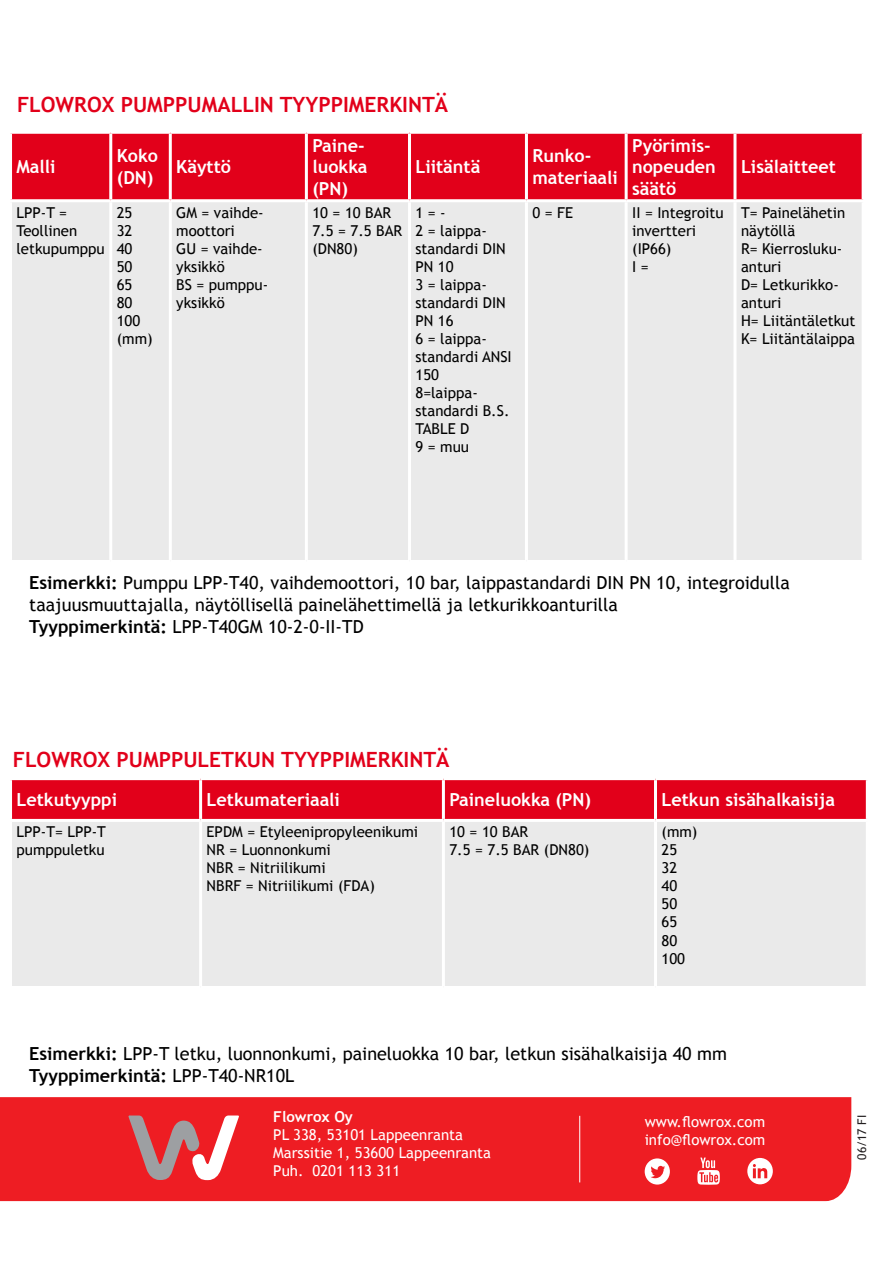
<style>
.page{position:relative;width:893px;height:1263px;background:#fff}
.page>*{position:absolute;margin:0;border:0;box-sizing:border-box;transform-origin:0 0}
.t1{font:700 21px "Trebuchet MS";color:#e2001a}
.t2{font:18px/21.6px "Trebuchet MS";color:#000}
.t3{font:700 18px/21.6px "Trebuchet MS";color:#fff}
.t4{font:700 18px "Trebuchet MS";color:#000}
.t5{font:15px/18px "Trebuchet MS";color:#000}
.t6{font:15px "Trebuchet MS";color:#fff}
.t7{font:700 15px "Trebuchet MS";color:#fff}
.t8{font:12px "Trebuchet MS";color:#231f20}
.s1{font-weight:700}
.s2{font-weight:400}
</style>
<div class="page">
<div style="left:0;top:1097px;width:851px;height:104px;background:#ee1d23"></div>
<svg style="left:128px;top:1115px;width:111px;height:65px"></svg>
<hr style="left:579px;top:1116px;width:1px;height:66px;background:#fff">
<svg style="left:645px;top:1158px;width:25px;height:26px"></svg>
<svg style="left:747px;top:1158px;width:26px;height:26px"></svg>
<svg style="left:753px;top:1164px;width:14px;height:14px"></svg>
<svg style="left:697px;top:1157px;width:23px;height:28px"></svg>
<div style="left:12px;top:134px;width:850px;height:65px;background:#e2001a"></div>
<div style="left:12px;top:202px;width:850px;height:358px;background:#eaeaea"></div>
<hr style="left:109px;top:134px;width:3px;height:65px;background:#fff">
<hr style="left:109px;top:202px;width:3px;height:358px;background:#fff">
<hr style="left:169px;top:134px;width:3px;height:65px;background:#fff">
<hr style="left:169px;top:202px;width:3px;height:358px;background:#fff">
<hr style="left:305px;top:134px;width:3px;height:65px;background:#fff">
<hr style="left:305px;top:202px;width:3px;height:358px;background:#fff">
<hr style="left:408px;top:134px;width:3px;height:65px;background:#fff">
<hr style="left:408px;top:202px;width:3px;height:358px;background:#fff">
<hr style="left:525px;top:134px;width:3px;height:65px;background:#fff">
<hr style="left:525px;top:202px;width:3px;height:358px;background:#fff">
<hr style="left:625px;top:134px;width:3px;height:65px;background:#fff">
<hr style="left:625px;top:202px;width:3px;height:358px;background:#fff">
<hr style="left:733px;top:134px;width:3px;height:65px;background:#fff">
<hr style="left:733px;top:202px;width:3px;height:358px;background:#fff">
<div style="left:12px;top:780px;width:854px;height:39px;background:#e2001a"></div>
<div style="left:12px;top:822px;width:854px;height:164px;background:#eaeaea"></div>
<hr style="left:199px;top:780px;width:3px;height:39px;background:#fff">
<hr style="left:199px;top:822px;width:3px;height:164px;background:#fff">
<hr style="left:442px;top:780px;width:3px;height:39px;background:#fff">
<hr style="left:442px;top:822px;width:3px;height:164px;background:#fff">
<hr style="left:654px;top:780px;width:3px;height:39px;background:#fff">
<hr style="left:654px;top:822px;width:3px;height:164px;background:#fff">
<p class="t1" style="left:17px;top:92px;width:433px">FLOWROX PUMPPUMALLIN TYYPPIMERKINTÄ</p>
<p class="t3" style="left:17px;top:156px;width:40px">Malli</p>
<p class="t3" style="left:117px;top:145px;width:43px">Koko (DN)</p>
<p class="t3" style="left:176px;top:156px;width:56px">Käyttö</p>
<p class="t5" style="left:17px;top:203px;width:90px">LPP-T =<br>Teollinen letkupumppu</p>
<p class="t5" style="left:117px;top:203px;width:17px">25</p>
<p class="t5" style="left:117px;top:221px;width:17px">32</p>
<p class="t5" style="left:117px;top:239px;width:17px">40</p>
<p class="t5" style="left:117px;top:257px;width:17px">50</p>
<p class="t5" style="left:117px;top:275px;width:17px">65</p>
<p class="t5" style="left:117px;top:293px;width:17px">80</p>
<p class="t5" style="left:117px;top:311px;width:25px">100</p>
<p class="t5" style="left:117px;top:329px;width:37px">(mm)</p>
<p class="t5" style="left:176px;top:203px;width:89px">GM = vaihde&shy;moottori</p>
<p class="t5" style="left:176px;top:239px;width:88px">GU = vaihde&shy;yksikkö</p>
<p class="t5" style="left:176px;top:275px;width:93px">BS = pumppu&shy;yksikkö</p>
<p class="t3" style="left:312px;top:134px;width:54px">Paine-</p>
<p class="t3" style="left:312px;top:156px;width:56px">luokka</p>
<p class="t3" style="left:312px;top:178px;width:37px">(PN)</p>
<p class="t5" style="left:312px;top:203px;width:80px">10 = 10 BAR</p>
<p class="t5" style="left:312px;top:221px;width:91px">7.5 = 7.5 BAR</p>
<p class="t5" style="left:312px;top:239px;width:47px">(DN80)</p>
<p class="t3" style="left:415px;top:156px;width:66px">Liitäntä</p>
<p class="t5" style="left:415px;top:203px;width:32px">1 = -</p>
<p class="t5" style="left:415px;top:221px;width:92px">2 = laippa&shy;standardi DIN<br>PN 10</p>
<p class="t5" style="left:415px;top:275px;width:92px">3 = laippa&shy;standardi DIN<br>PN 16</p>
<p class="t5" style="left:415px;top:329px;width:98px">6 = laippa&shy;standardi ANSI<br>150</p>
<p class="t5" style="left:415px;top:383px;width:96px">8=laippa&shy;standardi B.S.<br>TABLE D</p>
<p class="t5" style="left:415px;top:437px;width:55px">9 = muu</p>
<p class="t3" style="left:532px;top:145px;width:60px">Runko-</p>
<p class="t3" style="left:532px;top:167px;width:87px">materiaali</p>
<p class="t3" style="left:632px;top:134px;width:85px">Pyörimis&shy;nopeuden säätö</p>
<p class="t5" style="left:532px;top:203px;width:42px">0 = FE</p>
<p class="t5" style="left:632px;top:203px;width:93px">II = Integroitu invertteri (IP66)</p>
<p class="t5" style="left:632px;top:257px;width:18px">I =</p>
<p class="t3" style="left:741px;top:156px;width:97px">Lisälaitteet</p>
<p class="t5" style="left:741px;top:203px;width:106px">T= Painelähetin näytöllä</p>
<p class="t5" style="left:741px;top:239px;width:103px">R= Kierrosluku-</p>
<p class="t5" style="left:741px;top:257px;width:42px">anturi</p>
<p class="t5" style="left:741px;top:275px;width:99px">D= Letkurikko-</p>
<p class="t5" style="left:741px;top:293px;width:42px">anturi</p>
<p class="t5" style="left:741px;top:311px;width:116px">H= Liitäntäletkut</p>
<p class="t5" style="left:741px;top:329px;width:116px">K= Liitäntälaippa</p>
<p class="t2" style="left:29px;top:572px;width:762px"><span class="s1">Esimerkki:</span> Pumppu LPP-T40, vaihdemoottori, 10 bar, laippastandardi DIN PN 10, integroidulla taajuusmuuttajalla, näytöllisellä painelähettimellä ja letkurikkoanturilla</p>
<p class="t2" style="left:29px;top:615px;width:336px"><span class="s1">Tyyppimerkintä:</span> LPP-T40GM 10-2-0-II-TD</p>
<p class="t1" style="left:13px;top:746px;width:438px">FLOWROX PUMPPULETKUN TYYPPIMERKINTÄ</p>
<p class="t3" style="left:17px;top:789px;width:102px">Letkutyyppi</p>
<p class="t3" style="left:207px;top:789px;width:135px">Letkumateriaali</p>
<p class="t3" style="left:449px;top:789px;width:143px">Paineluokka (PN)</p>
<p class="t3" style="left:661px;top:789px;width:175px">Letkun sisähalkaisija</p>
<p class="t5" style="left:17px;top:823px;width:91px">LPP-T= LPP-T</p>
<p class="t5" style="left:17px;top:841px;width:90px">pumppuletku</p>
<p class="t5" style="left:207px;top:823px;width:213px">EPDM = Etyleenipropyleenikumi</p>
<p class="t5" style="left:207px;top:841px;width:126px">NR = Luonnonkumi</p>
<p class="t5" style="left:207px;top:859px;width:121px">NBR = Nitriilikumi</p>
<p class="t5" style="left:207px;top:877px;width:170px">NBRF = Nitriilikumi (FDA)</p>
<p class="t5" style="left:449px;top:823px;width:80px">10 = 10 BAR</p>
<p class="t5" style="left:449px;top:841px;width:141px">7.5 = 7.5 BAR (DN80)</p>
<p class="t5" style="left:661px;top:823px;width:37px">(mm)</p>
<p class="t5" style="left:661px;top:841px;width:17px">25</p>
<p class="t5" style="left:661px;top:859px;width:17px">32</p>
<p class="t5" style="left:661px;top:877px;width:17px">40</p>
<p class="t5" style="left:661px;top:895px;width:17px">50</p>
<p class="t5" style="left:661px;top:913px;width:17px">65</p>
<p class="t5" style="left:661px;top:931px;width:17px">80</p>
<p class="t5" style="left:661px;top:949px;width:25px">100</p>
<p class="t2" style="left:29px;top:1043px;width:699px"><span class="s1">Esimerkki:</span> LPP-T letku, luonnonkumi, paineluokka 10 bar, letkun sisähalkaisija 40 mm</p>
<p class="t4" style="left:29px;top:1064px;width:266px">Tyyppimerkintä: <span class="s2">LPP-T40-NR10L</span></p>
<p class="t7" style="left:273px;top:1107px;width:81px">Flowrox Oy</p>
<p class="t6" style="left:273px;top:1125px;width:191px">PL 338, 53101 Lappeenranta</p>
<p class="t6" style="left:273px;top:1143px;width:219px">Marssitie 1, 53600 Lappeenranta</p>
<p class="t6" style="left:273px;top:1161px;width:128px">Puh. 0201 113 311</p>
<p class="t6" style="left:645px;top:1112px;width:122px">www.flowrox.com</p>
<p class="t6" style="left:645px;top:1130px;width:122px">info@flowrox.com</p>
<p class="t8" style="left:854px;top:1160px;width:46px;rotate:-90deg">06/17 FI</p>
</div>
